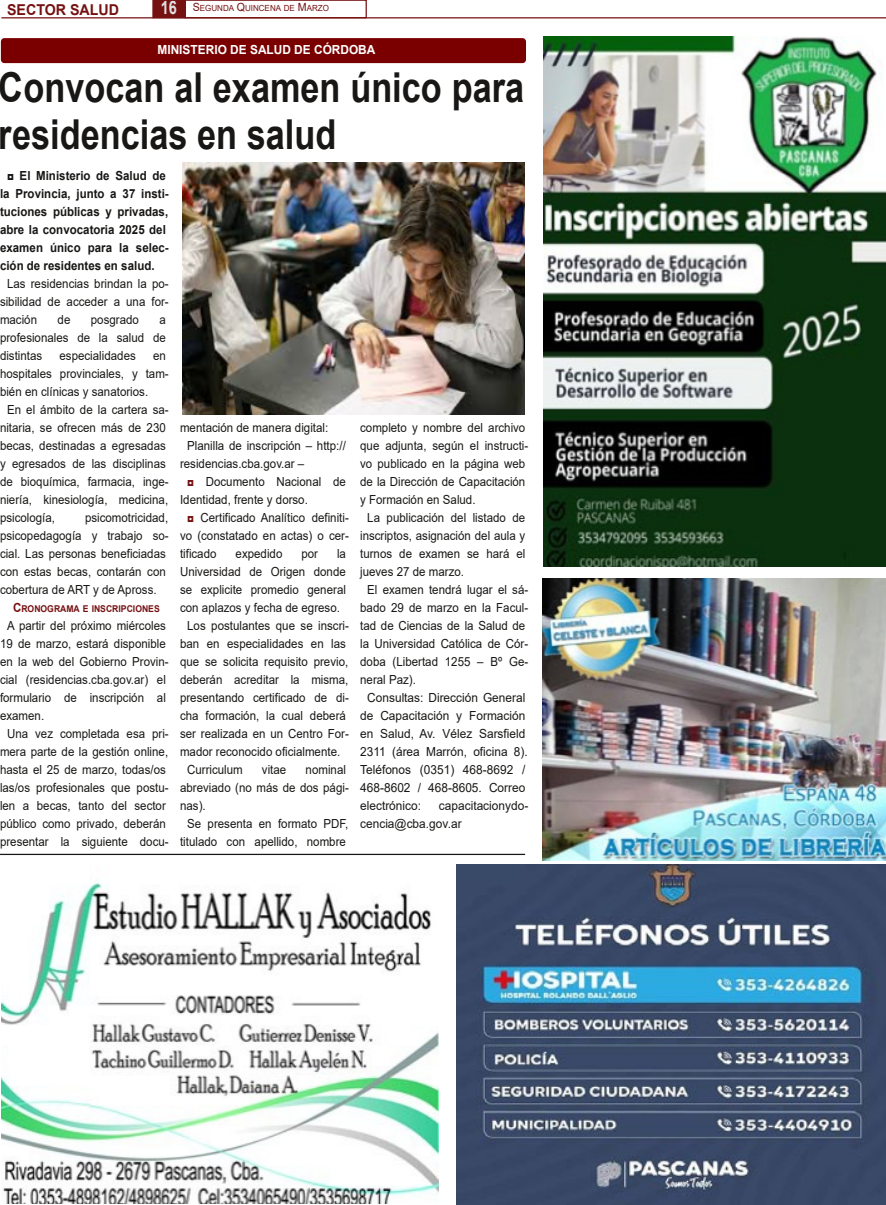
<style>
.page{position:relative;width:886px;height:1205px;background:#fff}
.page>*{position:absolute;margin:0;border:0;box-sizing:border-box;transform-origin:0 0}
.t1{font:700 41.25px/47.5px "Arial";color:#181715;scale:.83 1}
.t2{font:700 15px "Arial";color:#761112;scale:.95 1}
.t3{font:12.5px/18px "Arial";letter-spacing:.005em;color:#181715;text-align:justify;scale:.92 1}
.t4{font:12.5px/18px "Arial";letter-spacing:.005em;color:#181715;scale:.95 1}
.t5{font:700 12.5px/18px "Arial";letter-spacing:.005em;color:#181715;scale:.92 1}
.t6{font:700 12.5px "Arial";color:#fff;scale:.95 1}
.t7{font:700 9.38px "Arial";color:#761112;scale:.92 1}
.t8{font:8.5px "Arial";color:#761112;scale:.95 1}
.s1{font-weight:700;font-size:18.75px;color:#dfdfdf}
.s2{font-size:11.25px}
.s3{font-size:12.5px}
.s4{color:#761112}
</style>
<div class="page">
<img style="left:457px;top:864px;width:429px;height:341px">
<img style="left:1px;top:882px;width:437px;height:322px">
<img style="left:544px;top:36px;width:342px;height:530px">
<div style="left:153px;top:0;width:32px;height:18px;background:#761112"></div>
<div style="left:152px;top:0;width:34px;height:18px;border:1px solid #761112"></div>
<hr style="left:1px;top:17px;width:885px;height:1px;background:#761112">
<div style="left:184px;top:0;width:183px;height:18px;border:1px solid #761112"></div>
<div style="left:1px;top:38px;width:525px;height:25px;background:#7a0000;border-radius:4px"></div>
<img style="left:543px;top:579px;width:343px;height:282px">
<img style="left:182px;top:163px;width:343px;height:251px">
<hr style="left:0;top:854px;width:525px;height:1px;background:#181715">
<p class="t2" style="left:7px;top:1px;width:120px">SECTOR SALUD</p>
<p class="t8" style="left:161px;top:3px;width:179px"><span class="s1">16</span> <span class="s2">S</span>EGUNDA <span class="s2">Q</span>UINCENA DE <span class="s2">M</span>ARZO</p>
<p class="t6" style="left:158px;top:43px;width:231px">MINISTERIO DE SALUD DE CÓRDOBA</p>
<h1 class="t1" style="left:-1px;top:63px;width:634px">Convocan al examen único para residencias en salud</h1>
<p class="t5" style="left:0;top:167px;width:185px;text-indent:7px">◘ El Ministerio de Salud de la Provincia, junto a 37 insti&shy;tuciones públicas y privadas, abre la convocatoria 2025 del examen único para la selec&shy;ción de residentes en salud.</p>
<p class="t3" style="left:0;top:275px;width:185px;text-indent:7px">Las residencias brindan la po&shy;sibilidad de acceder a una for&shy;mación</p>
<p class="t3" style="left:58px;top:311px;width:15px">de</p>
<p class="t3" style="left:91px;top:311px;width:54px">posgrado</p>
<p class="t3" style="left:0;top:311px;width:182px;text-indent:159px">a profesionales de la salud de distintas</p>
<p class="t3" style="left:59px;top:347px;width:84px">especialidades</p>
<p class="t3" style="left:153px;top:347px;width:15px">en</p>
<p class="t3" style="left:0;top:365px;width:185px">hospitales provinciales, y tam-</p>
<p class="t3" style="left:0;top:383px;width:163px">bién en clínicas y sanatorios.</p>
<p class="t3" style="left:7px;top:401px;width:177px">En el ámbito de la cartera sa-</p>
<p class="t3" style="left:0;top:419px;width:182px">nitaria, se ofrecen más de 230</p>
<p class="t3" style="left:0;top:437px;width:182px">becas, destinadas a egresadas</p>
<p class="t3" style="left:0;top:455px;width:182px">y egresados de las disciplinas</p>
<p class="t3" style="left:0;top:473px;width:185px">de bioquímica, farmacia, inge-</p>
<p class="t3" style="left:0;top:491px;width:184px">niería, kinesiología, medicina,</p>
<p class="t3" style="left:0;top:509px;width:61px">psicología,</p>
<p class="t3" style="left:0;top:509px;width:185px;text-align:left;text-indent:85px">psicomotricidad, psicopedagogía y trabajo so&shy;cial. Las personas beneficiadas con estas becas, contarán con cobertura de ART y de Apross.</p>
<p class="t7" style="left:13px;top:604px;width:161px"><span class="s3">C</span>RONOGRAMA E INSCRIPCIONES</p>
<p class="t3" style="left:7px;top:617px;width:174px">A partir del próximo miércoles</p>
<p class="t3" style="left:0;top:635px;width:182px">19 de marzo, estará disponible</p>
<p class="t3" style="left:0;top:653px;width:185px">en la web del Gobierno Provin-</p>
<p class="t3" style="left:0;top:671px;width:182px">cial (residencias.cba.gov.ar) el</p>
<p class="t3" style="left:0;top:689px;width:182px">formulario de inscripción al</p>
<p class="t3" style="left:0;top:707px;width:50px">examen.</p>
<p class="t3" style="left:7px;top:725px;width:177px">Una vez completada esa pri-</p>
<p class="t3" style="left:0;top:743px;width:184px">mera parte de la gestión online,</p>
<p class="t3" style="left:0;top:761px;width:182px">hasta el 25 de marzo, todas/os</p>
<p class="t3" style="left:0;top:779px;width:185px">las/os profesionales que postu-</p>
<p class="t3" style="left:0;top:797px;width:182px">len a becas, tanto del sector</p>
<p class="t3" style="left:0;top:815px;width:182px">público como privado, deberán</p>
<p class="t3" style="left:0;top:833px;width:185px">presentar la siguiente docu-</p>
<p class="t3" style="left:180px;top:419px;width:163px">mentación de manera digital:</p>
<p class="t3" style="left:187px;top:437px;width:174px">Planilla de inscripción – http://</p>
<p class="t3" style="left:180px;top:455px;width:137px">residencias.cba.gov.ar –</p>
<p class="t3" style="left:187px;top:473px;width:174px"><span class="s4">◘</span> Documento Nacional de</p>
<p class="t3" style="left:180px;top:491px;width:140px">Identidad, frente y dorso.</p>
<p class="t3" style="left:187px;top:509px;width:177px"><span class="s4">◘</span> Certificado Analítico definiti-</p>
<p class="t3" style="left:180px;top:527px;width:185px">vo (constatado en actas) o cer-</p>
<p class="t3" style="left:180px;top:545px;width:41px">tificado</p>
<p class="t3" style="left:236px;top:545px;width:52px">expedido</p>
<p class="t3" style="left:301px;top:545px;width:20px">por</p>
<p class="t3" style="left:337px;top:545px;width:11px">la</p>
<p class="t3" style="left:180px;top:563px;width:182px">Universidad de Origen donde</p>
<p class="t3" style="left:180px;top:581px;width:182px">se explicite promedio general</p>
<p class="t3" style="left:180px;top:599px;width:175px">con aplazos y fecha de egreso.</p>
<p class="t3" style="left:187px;top:617px;width:177px">Los postulantes que se inscri-</p>
<p class="t3" style="left:180px;top:635px;width:182px">ban en especialidades en las</p>
<p class="t3" style="left:180px;top:653px;width:184px">que se solicita requisito previo,</p>
<p class="t3" style="left:180px;top:671px;width:184px">deberán acreditar la misma,</p>
<p class="t3" style="left:180px;top:689px;width:185px">presentando certificado de di-</p>
<p class="t3" style="left:180px;top:707px;width:182px">cha formación, la cual deberá</p>
<p class="t3" style="left:180px;top:725px;width:185px">ser realizada en un Centro For-</p>
<p class="t3" style="left:180px;top:743px;width:176px">mador reconocido oficialmente.</p>
<p class="t3" style="left:187px;top:761px;width:62px">Curriculum</p>
<p class="t3" style="left:262px;top:761px;width:28px">vitae</p>
<p class="t3" style="left:306px;top:761px;width:45px">nominal</p>
<p class="t3" style="left:180px;top:779px;width:185px">abreviado (no más de dos pági-</p>
<p class="t3" style="left:180px;top:797px;width:29px">nas).</p>
<p class="t3" style="left:187px;top:815px;width:177px">Se presenta en formato PDF,</p>
<p class="t3" style="left:180px;top:833px;width:182px">titulado con apellido, nombre</p>
<p class="t3" style="left:360px;top:419px;width:181px">completo y nombre del archivo</p>
<p class="t3" style="left:360px;top:437px;width:184px">que adjunta, según el instructi-</p>
<p class="t3" style="left:360px;top:455px;width:181px">vo publicado en la página web</p>
<p class="t3" style="left:360px;top:473px;width:181px">de la Dirección de Capacitación</p>
<p class="t3" style="left:360px;top:491px;width:127px">y Formación en Salud.</p>
<p class="t3" style="left:367px;top:509px;width:173px">La publicación del listado de</p>
<p class="t3" style="left:360px;top:527px;width:181px">inscriptos, asignación del aula y</p>
<p class="t3" style="left:360px;top:545px;width:181px">turnos de examen se hará el</p>
<p class="t3" style="left:360px;top:563px;width:114px">jueves 27 de marzo.</p>
<p class="t3" style="left:367px;top:581px;width:177px">El examen tendrá lugar el sá-</p>
<p class="t3" style="left:360px;top:599px;width:184px">bado 29 de marzo en la Facul-</p>
<p class="t3" style="left:360px;top:617px;width:181px">tad de Ciencias de la Salud de</p>
<p class="t3" style="left:360px;top:635px;width:184px">la Universidad Católica de Cór-</p>
<p class="t3" style="left:360px;top:653px;width:184px">doba (Libertad 1255 – Bº Ge-</p>
<p class="t3" style="left:360px;top:671px;width:62px">neral Paz).</p>
<p class="t4" style="left:367px;top:689px;width:168px">Consultas: Dirección General</p>
<p class="t4" style="left:360px;top:707px;width:175px">de Capacitación y Formación</p>
<p class="t4" style="left:360px;top:725px;width:175px">en Salud, Av. Vélez Sarsfield</p>
<p class="t4" style="left:360px;top:743px;width:178px">2311 (área Marrón, oficina 8).</p>
<p class="t4" style="left:360px;top:761px;width:175px">Teléfonos (0351) 468-8692 /</p>
<p class="t4" style="left:360px;top:779px;width:175px">468-8602 / 468-8605. Correo</p>
<p class="t4" style="left:360px;top:797px;width:66px">electrónico:</p>
<p class="t4" style="left:360px;top:797px;width:179px;text-indent:79px">capacitacionydo&shy;cencia@cba.gov.ar</p>
</div>
